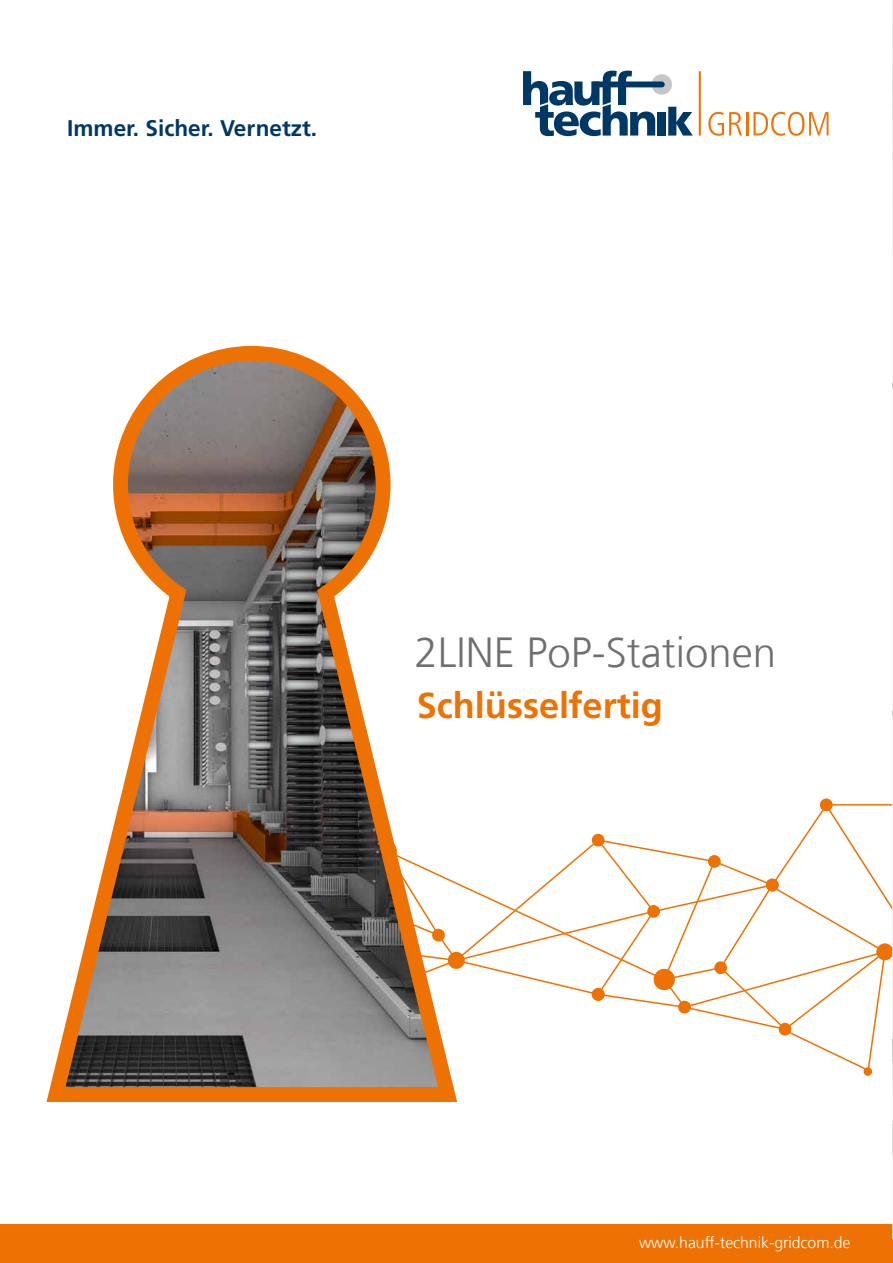
<style>
.page{position:relative;width:893px;height:1263px;background:#fff}
.page>*{position:absolute;margin:0;border:0;box-sizing:border-box;transform-origin:0 0}
.t1{font:300 42px "Frutigerfor Hauff";color:#706f6f}
.t2{font:700 36.15px "Frutigerfor Hauff";color:#ee7203}
.t3{font:700 22.65px "Frutigerfor Hauff";color:#003865}
.t4{font:300 15.75px "Frutigerfor Hauff";color:#fff}
</style>
<div class="page">
<div style="left:0;top:1225px;width:893px;height:38px;background:#ee7203"></div>
<div style="left:864px;top:1067px;width:8px;height:9px;background:#ee7203;border-radius:50%"></div>
<svg style="left:466px;top:801px;width:426px;height:271px"></svg>
<div style="left:592px;top:834px;width:13px;height:12px;background:#ee7203;border-radius:50%"></div>
<div style="left:647px;top:905px;width:13px;height:13px;background:#ee7203;border-radius:50%"></div>
<div style="left:766px;top:879px;width:13px;height:12px;background:#ee7203;border-radius:50%"></div>
<div style="left:714px;top:961px;width:13px;height:13px;background:#ee7203;border-radius:50%"></div>
<div style="left:678px;top:1001px;width:13px;height:12px;background:#ee7203;border-radius:50%"></div>
<div style="left:708px;top:855px;width:13px;height:13px;background:#ee7203;border-radius:50%"></div>
<div style="left:654px;top:969px;width:21px;height:21px;background:#ee7203;border-radius:50%"></div>
<div style="left:876px;top:943px;width:17px;height:17px;background:#ee7203;border-radius:50%"></div>
<div style="left:592px;top:988px;width:13px;height:13px;background:#ee7203;border-radius:50%"></div>
<div style="left:820px;top:798px;width:13px;height:13px;background:#ee7203;border-radius:50%"></div>
<div style="left:779px;top:1023px;width:12px;height:12px;background:#ee7203;border-radius:50%"></div>
<hr style="left:826px;top:804px;width:67px;height:2px;background:#ee7203">
<svg style="left:523px;top:71px;width:170px;height:65px"></svg>
<hr style="left:699px;top:71px;width:2px;height:65px;background:#ee7203">
<svg style="left:708px;top:112px;width:34px;height:24px"></svg>
<hr style="left:746px;top:112px;width:2px;height:23px;background:#ee7203">
<svg style="left:754px;top:112px;width:74px;height:24px"></svg>
<svg style="left:46px;top:345px;width:420px;height:757px"></svg>
<img style="left:892px;top:0;width:1px;height:1239px">
<h3 class="t3" style="left:67px;top:114px;width:251px">Immer. Sicher. Vernetzt.</h3>
<h1 class="t1" style="left:415px;top:627px;width:363px">2LINE PoP-Stationen</h1>
<h2 class="t2" style="left:417px;top:683px;width:248px">Schlüsselfertig</h2>
<p class="t4" style="left:639px;top:1233px;width:213px">www.hauff-technik-gridcom.de</p>
</div>
